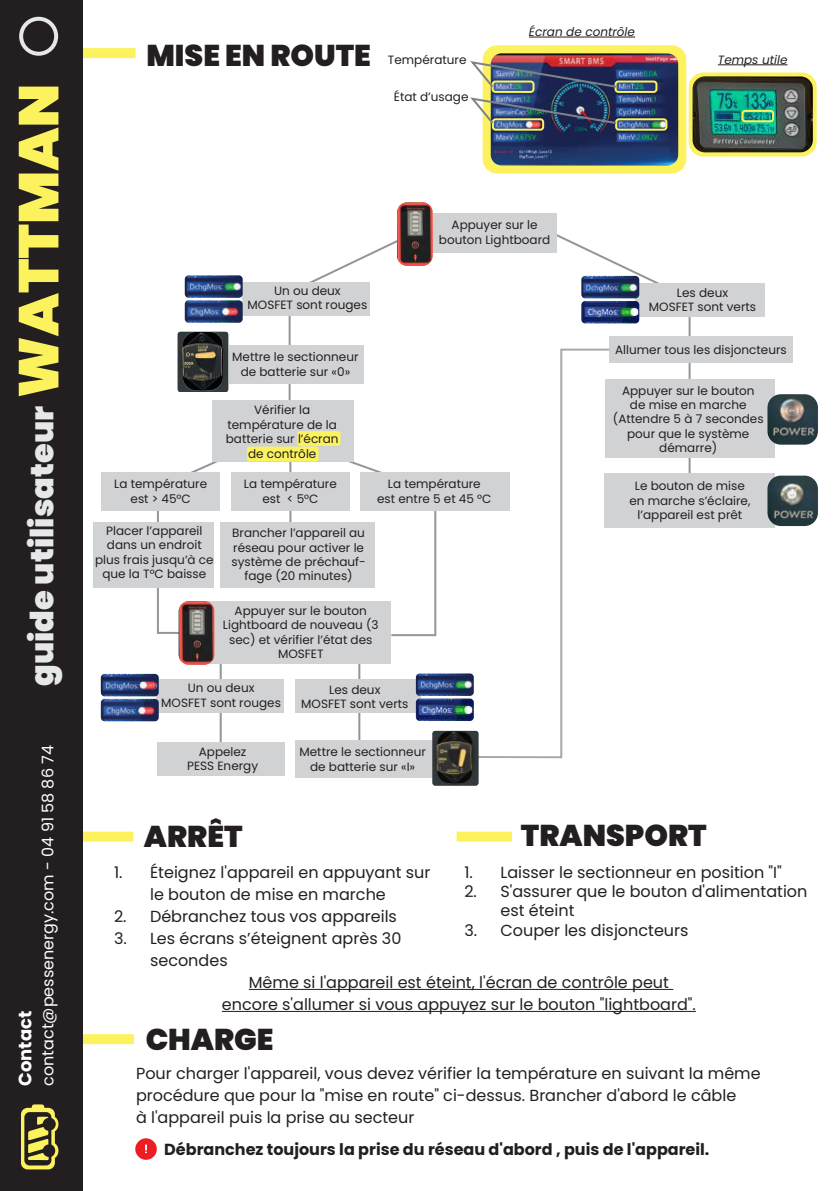
<style>
.page{position:relative;width:840px;height:1191px;background:#fff}
.page>*{position:absolute;margin:0;border:0;box-sizing:border-box;transform-origin:0 0}
.t1{font:900 32px "Poppins";color:#e6e7e9}
.t2{font:900 30px "Poppins";color:#231f20}
.t3{font:700 18px "Poppins";color:#fff}
.t4{font:16px/22px "Poppins";color:#231f20}
.t5{font:700 16px "Poppins";color:#231f20}
.t6{font:16px "Poppins";color:#fff}
.t7{font:12px/14.4px "Poppins";color:#231f20;text-align:center}
.t8{font:italic 12px "Poppins";color:#231f20}
.s1{font-size:56px;color:#fcf25d}
</style>
<div class="page">
<svg style="left:156px;top:587px;width:51px;height:48px"></svg>
<hr style="left:157px;top:493px;width:2px;height:57px;background:#939598">
<hr style="left:288px;top:301px;width:2px;height:155px;background:#939598">
<hr style="left:688px;top:301px;width:2px;height:211px;background:#939598">
<hr style="left:219px;top:609px;width:2px;height:149px;background:#939598">
<hr style="left:358px;top:634px;width:2px;height:124px;background:#939598">
<svg style="left:335px;top:462px;width:102px;height:175px"></svg>
<svg style="left:556px;top:228px;width:103px;height:55px"></svg>
<hr style="left:289px;top:490px;width:2px;height:86px;background:#939598">
<hr style="left:289px;top:440px;width:2px;height:56px;background:#939598">
<svg style="left:309px;top:240px;width:88px;height:48px"></svg>
<svg style="left:191px;top:462px;width:27px;height:10px"></svg>
<div style="left:609px;top:336px;width:183px;height:27px;background:#d1d2d4"></div>
<hr style="left:249px;top:989px;width:424px;height:1px;background:#231f20">
<hr style="left:222px;top:1011px;width:473px;height:1px;background:#231f20">
<svg style="left:135px;top:1138px;width:22px;height:21px"></svg>
<div style="left:137px;top:1140px;width:18px;height:18px;background:#ee1d23;border-radius:50%"></div>
<svg style="left:145px;top:1144px;width:2px;height:9px"></svg>
<div style="left:229px;top:345px;width:134px;height:39px;background:#d1d2d4"></div>
<div style="left:414px;top:213px;width:142px;height:40px;background:#d1d2d4"></div>
<div style="left:212px;top:401px;width:142px;height:61px;background:#d1d2d4"></div>
<div style="left:231px;top:472px;width:118px;height:38px;background:#d1d2d4"></div>
<div style="left:360px;top:472px;width:150px;height:38px;background:#d1d2d4"></div>
<img style="left:226px;top:332px;width:2px;height:60px">
<div style="left:80px;top:48px;width:55px;height:10px;background:#fcf25d"></div>
<div style="left:78px;top:831px;width:55px;height:10px;background:#fcf25d"></div>
<div style="left:79px;top:1034px;width:55px;height:10px;background:#fcf25d"></div>
<div style="left:456px;top:831px;width:55px;height:10px;background:#fcf25d"></div>
<img style="left:397px;top:202px;width:35px;height:64px">
<div style="left:101px;top:472px;width:119px;height:38px;background:#d1d2d4"></div>
<div style="left:242px;top:282px;width:127px;height:34px;background:#d1d2d4"></div>
<div style="left:220px;top:521px;width:155px;height:66px;background:#d1d2d4"></div>
<div style="left:635px;top:283px;width:129px;height:33px;background:#d1d2d4"></div>
<div style="left:93px;top:522px;width:121px;height:65px;background:#d1d2d4"></div>
<div style="left:206px;top:601px;width:185px;height:63px;background:#d1d2d4"></div>
<img style="left:179px;top:601px;width:35px;height:63px">
<img style="left:185px;top:300px;width:57px;height:23px">
<img style="left:185px;top:275px;width:57px;height:23px">
<div style="left:156px;top:680px;width:128px;height:33px;background:#d1d2d4"></div>
<div style="left:157px;top:742px;width:127px;height:34px;background:#d1d2d4"></div>
<img style="left:101px;top:699px;width:58px;height:22px">
<img style="left:101px;top:674px;width:58px;height:22px">
<img style="left:581px;top:276px;width:58px;height:22px">
<img style="left:581px;top:301px;width:58px;height:22px">
<div style="left:294px;top:680px;width:126px;height:33px;background:#d1d2d4"></div>
<img style="left:415px;top:673px;width:41px;height:23px">
<img style="left:415px;top:698px;width:41px;height:23px">
<div style="left:295px;top:740px;width:141px;height:38px;background:#d1d2d4"></div>
<div style="left:0;top:0;width:83px;height:1191px;background:#231f20"></div>
<svg style="left:21px;top:1104px;width:37px;height:65px"></svg>
<svg style="left:456px;top:348px;width:155px;height:411px"></svg>
<img style="left:432px;top:731px;width:46px;height:54px">
<div style="left:297px;top:431px;width:43px;height:15px;background:#fcf25d;border-radius:3px"></div>
<div style="left:247px;top:446px;width:71px;height:15px;background:#fcf25d;border-radius:3px"></div>
<img style="left:139px;top:681px;width:17px;height:8px">
<img style="left:178px;top:331px;width:48px;height:61px">
<div style="left:604px;top:380px;width:170px;height:78px;background:#d1d2d4"></div>
<div style="left:604px;top:473px;width:170px;height:54px;background:#d1d2d4"></div>
<div style="left:482px;top:45px;width:204px;height:129px;background:#fcf25d;border-radius:15px"></div>
<svg style="left:688px;top:72px;width:128px;height:84px"></svg>
<img style="left:490px;top:53px;width:187px;height:112px">
<div style="left:491px;top:118px;width:53px;height:13px;border:2px solid #fcf25d;border-radius:3px"></div>
<div style="left:614px;top:118px;width:53px;height:13px;border:2px solid #fcf25d;border-radius:3px"></div>
<div style="left:491px;top:80px;width:43px;height:13px;border:2px solid #fcf25d;border-radius:3px"></div>
<div style="left:614px;top:80px;width:43px;height:13px;border:2px solid #fcf25d;border-radius:3px"></div>
<hr style="left:528px;top:37px;width:106px;height:1px;background:#231f20">
<hr style="left:717px;top:64px;width:70px;height:1px;background:#231f20">
<img style="left:470px;top:60px;width:148px;height:30px">
<img style="left:470px;top:96px;width:148px;height:30px">
<img style="left:692px;top:76px;width:120px;height:76px">
<img style="left:767px;top:475px;width:50px;height:51px">
<img style="left:767px;top:394px;width:50px;height:51px">
<div style="left:741px;top:110px;width:32px;height:12px;border:2px solid #fcf25d;border-radius:3px"></div>
<div style="left:19px;top:17px;width:39px;height:39px;border:4px solid #e6e7e9;border-radius:50%"></div>
<h1 class="t1" style="left:24px;top:686px;width:603px;rotate:-90deg">guide utilisateur <span class="s1">WATTMAN</span></h1>
<h3 class="t3" style="left:15px;top:1086px;width:77px;rotate:-90deg">Contact</h3>
<h3 class="t6" style="left:39px;top:1086px;width:342px;rotate:-90deg">contact@pessenergy.com - 04 91 58 86 74</h3>
<h2 class="t2" style="left:146px;top:38px;width:226px">MISE EN ROUTE</h2>
<p class="t7" style="left:388px;top:53px;width:80px">Température</p>
<p class="t7" style="left:393px;top:90px;width:76px">État d’usage</p>
<p class="t8" style="left:528px;top:25px;width:107px">Écran de contrôle</p>
<p class="t7" style="left:438px;top:218px;width:113px">Appuyer sur le bouton Lightboard</p>
<p class="t8" style="left:717px;top:53px;width:71px">Temps utile</p>
<p class="t7" style="left:247px;top:283px;width:121px">Un ou deux<br>MOSFET sont rouges</p>
<p class="t7" style="left:648px;top:285px;width:109px">Les deux<br>MOSFET sont verts</p>
<p class="t7" style="left:615px;top:342px;width:173px">Allumer tous les disjoncteurs</p>
<p class="t7" style="left:232px;top:350px;width:128px">Mettre le sectionneur de batterie sur «0»</p>
<p class="t7" style="left:114px;top:477px;width:94px">La température est &gt; 45°C</p>
<p class="t7" style="left:95px;top:523px;width:120px">Placer l’appareil dans un endroit plus frais jusqu’à ce que la T°C baisse</p>
<p class="t7" style="left:226px;top:403px;width:114px">Vérifier la température de la batterie sur l’écran de contrôle</p>
<p class="t7" style="left:244px;top:477px;width:94px">La température est &lt; 5°C</p>
<p class="t7" style="left:231px;top:526px;width:136px">Brancher l’appareil au réseau pour activer le système de préchauf&shy;fage (20 minutes)</p>
<p class="t7" style="left:377px;top:477px;width:116px">La température<br>est entre 5 et 45 °C</p>
<p class="t7" style="left:223px;top:603px;width:157px">Appuyer sur le bouton<br>Lightboard de nouveau (3 sec) et vérifier l’état des<br>MOSFET</p>
<p class="t7" style="left:161px;top:681px;width:121px">Un ou deux<br>MOSFET sont rouges</p>
<p class="t7" style="left:301px;top:682px;width:109px">Les deux<br>MOSFET sont verts</p>
<p class="t7" style="left:187px;top:744px;width:73px">Appelez<br>PESS Energy</p>
<h2 class="t2" style="left:144px;top:819px;width:100px">ARRÊT</h2>
<p class="t7" style="left:299px;top:745px;width:128px">Mettre le sectionneur de batterie sur «I»</p>
<p class="t7" style="left:612px;top:383px;width:152px">Appuyer sur le bouton de mise en marche (Attendre 5 à 7 secondes pour que le système démarre)</p>
<p class="t7" style="left:629px;top:479px;width:122px">Le bouton de mise en marche s’éclaire, l’appareil est prêt</p>
<h2 class="t2" style="left:520px;top:818px;width:187px">TRANSPORT</h2>
<h3 class="t4" style="left:114px;top:861px;width:318px;text-align:center">1. Éteignez l'appareil en appuyant sur le bouton de mise en marche</h3>
<h3 class="t4" style="left:114px;top:905px;width:284px">2. Débranchez tous vos appareils</h3>
<h3 class="t4" style="left:150px;top:927px;width:253px;text-indent:-36px">3. Les écrans s’éteignent après 30 secondes</h3>
<h3 class="t4" style="left:464px;top:861px;width:319px">1. Laisser le sectionneur en position "I"</h3>
<h3 class="t4" style="left:500px;top:882px;width:308px;line-height:19.2px;text-indent:-36px">2. S'assurer que le bouton d'alimentation est éteint</h3>
<h3 class="t4" style="left:464px;top:919px;width:225px">3. Couper les disjoncteurs</h3>
<h3 class="t4" style="left:222px;top:971px;width:475px;text-align:center">Même si l'appareil est éteint, l'écran de contrôle peut encore s'allumer si vous appuyez sur le bouton "lightboard".</h3>
<h2 class="t2" style="left:146px;top:1022px;width:129px">CHARGE</h2>
<h3 class="t4" style="left:136px;top:1062px;width:625px">Pour charger l'appareil, vous devez vérifier la température en suivant la même procédure que pour la "mise en route" ci-dessus. Brancher d'abord le câble<br>à l'appareil puis la prise au secteur</h3>
<h3 class="t5" style="left:164px;top:1140px;width:546px">Débranchez toujours la prise du réseau d'abord , puis de l'appareil.</h3>
</div>
